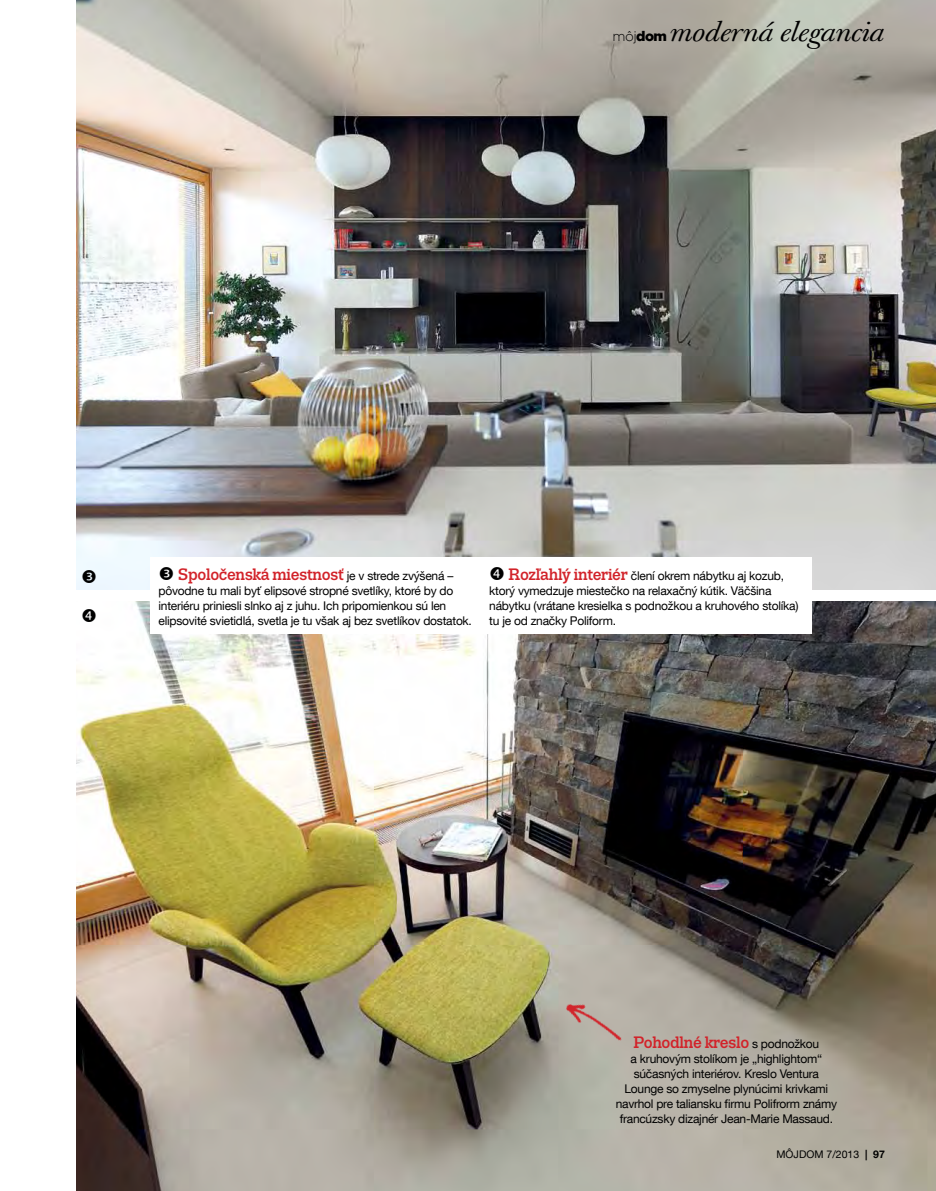
<style>
.page{position:relative;width:936px;height:1191px;background:#fff}
.page>*{position:absolute;margin:0;border:0;box-sizing:border-box;transform-origin:0 0}
.t1{font:italic 27px "Baskerville 120 Pro";letter-spacing:-.02em;color:#000;scale:1.25 1}
.t2{font:500 16.5px "Trivia Slab";letter-spacing:-.02em;color:#d2232a}
.t3{font:12px/15px "Helvetica Neue LT Com";letter-spacing:-.02em;color:#000}
.t4{font:10.5px "Helvetica Neue LT Com";color:#000}
.s1{font-family:"Gotham";font-weight:300;font-style:normal;font-size:13.8px}
.s2{font-family:"Gotham";font-weight:900;font-style:normal;font-size:13.8px}
.s3{font-family:"Helvetica Neue LT Com";font-weight:400;font-size:12px;color:#000}
.s4{font-family:"Trivia Slab";font-weight:500;font-size:16.5px;color:#d2232a}
.s5{font-weight:700}
</style>
<div class="page">
<img style="left:77px;top:0;width:858px;height:589px">
<img style="left:77px;top:602px;width:858px;height:589px">
<div style="left:150px;top:557px;width:661px;height:77px;background:#fff"></div>
<img style="left:549px;top:980px;width:84px;height:87px">
<svg style="left:83px;top:570px;width:13px;height:13px"></svg>
<svg style="left:83px;top:608px;width:13px;height:13px"></svg>
<h1 class="t1" style="left:612px;top:14px;width:219px"><span class="s1">môj</span><span class="s2">dom</span> moderná elegancia</h1>
<h2 class="t2" style="left:178px;top:565px;width:277px">Spoločenská miestnosť <span class="s3">je v strede zvýšená –</span></h2>
<p class="t3" style="left:158px;top:582px;width:315px">pôvodne tu mali byť elipsové stropné svetlíky, ktoré by do interiéru priniesli slnko aj z juhu. Ich pripomienkou sú len elipsovité svietidlá, svetla je tu však aj bez svetlíkov dostatok.</p>
<p class="t3" style="left:489px;top:567px;width:311px;text-indent:19px"><span class="s4">Rozľahlý interiér</span> člení okrem nábytku aj kozub, ktorý vymedzuje miestečko na relaxačný kútik. Väčšina nábytku (vrátane kresielka s podnožkou a kruhového stolíka) tu je od značky Poliform.</p>
<h2 class="t2" style="left:633px;top:1033px;width:187px">Pohodlné kreslo <span class="s3">s podnožkou</span></h2>
<p class="t3" style="left:615px;top:1050px;width:223px;text-align:center">a kruhovým stolíkom je „highlightom“ súčasných interiérov. Kreslo Ventura Lounge so zmyselne plynúcimi krivkami navrhol pre taliansku firmu Polifrorm známy francúzsky dizajnér Jean-Marie Massaud.</p>
<p class="t4" style="left:776px;top:1147px;width:110px">môjdom 7/2013 <span class="s5">| 97</span></p>
</div>
